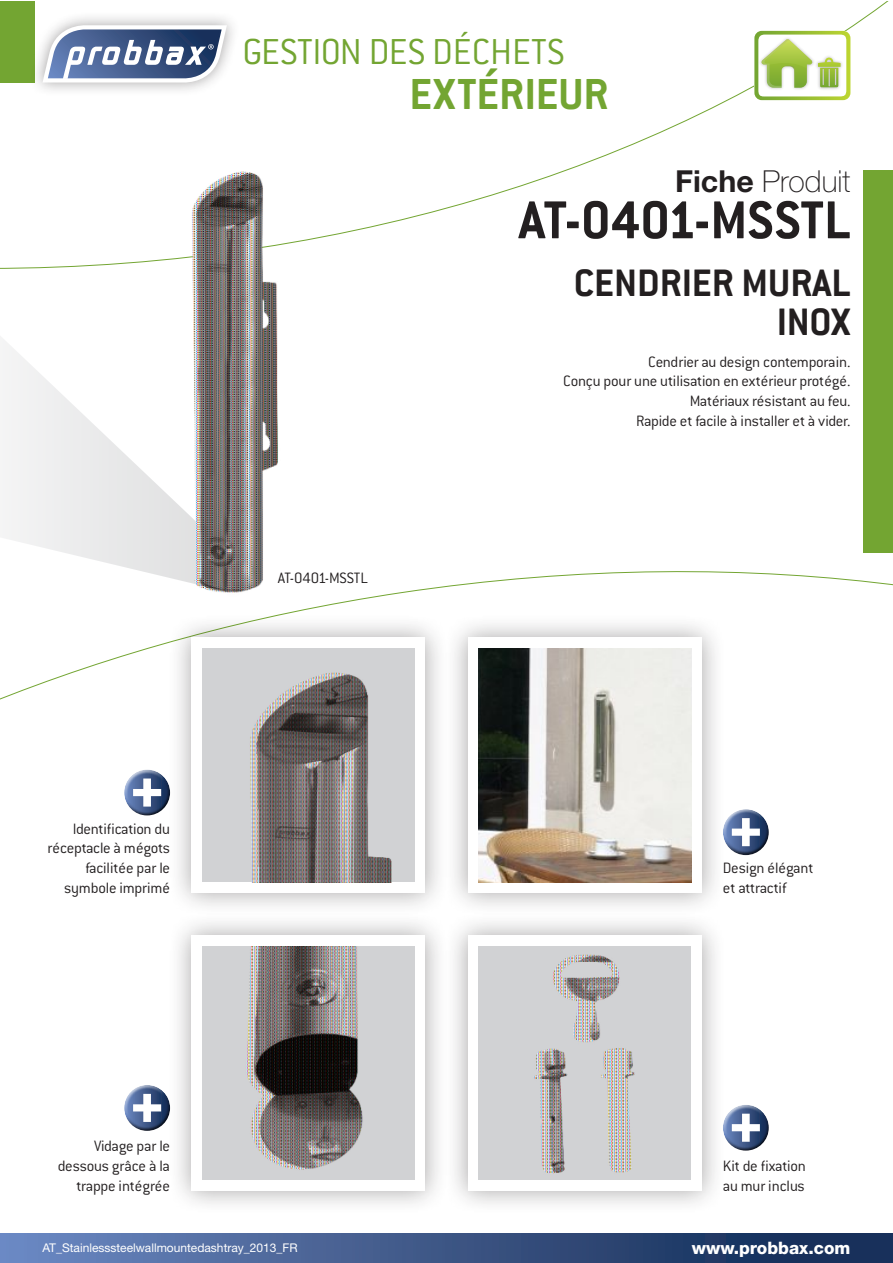
<style>
.page{position:relative;width:893px;height:1263px;background:#fff}
.page>*{position:absolute;margin:0;border:0;box-sizing:border-box;transform-origin:0 0}
.t1{font:700 58.5px "Conduit ITC";color:#231f20}
.t2{font:700 47.7px "Conduit ITC";color:#73a532}
.t3{font:700 42px/39px "Conduit ITC";color:#231f20;text-align:right}
.t4{font:300 39.6px "Conduit ITC";color:#73a532}
.t5{font:100 30.3px "Helvetica Neue LT Std";color:#231f20}
.t6{font:800 17.1px "Helvetica Neue LT Std";color:#fff}
.t7{font:300 16.5px/19.8px "Conduit ITC";letter-spacing:-.015em;color:#231f20;text-align:right}
.t8{font:12px "Helvetica Neue LT Std";color:#fff}
.s1{font-weight:700}
</style>
<div class="page">
<svg style="left:0;top:571px;width:892px;height:129px"></svg>
<svg style="left:0;top:1px;width:889px;height:268px"></svg>
<div style="left:863px;top:170px;width:29px;height:383px;background:#73a532"></div>
<svg style="left:754px;top:31px;width:96px;height:69px"></svg>
<div style="left:444px;top:614px;width:282px;height:303px;background:#231f20;opacity:.4"></div>
<div style="left:468px;top:638px;width:234px;height:255px;background:#fff"></div>
<div style="left:167px;top:614px;width:282px;height:303px;background:#231f20;opacity:.4"></div>
<div style="left:191px;top:638px;width:234px;height:255px;background:#fff"></div>
<div style="left:202px;top:648px;width:213px;height:234px;background:#d1d2d4"></div>
<img style="left:250px;top:672px;width:142px;height:210px">
<div style="left:444px;top:911px;width:282px;height:303px;background:#231f20;opacity:.4"></div>
<div style="left:468px;top:935px;width:234px;height:256px;background:#fff"></div>
<div style="left:167px;top:911px;width:282px;height:303px;background:#231f20;opacity:.4"></div>
<div style="left:191px;top:935px;width:234px;height:256px;background:#fff"></div>
<div style="left:202px;top:946px;width:213px;height:234px;background:#d1d2d4"></div>
<img style="left:246px;top:946px;width:117px;height:224px">
<div style="left:721px;top:807px;width:48px;height:38px;background:#fff;opacity:.75"></div>
<div style="left:722px;top:816px;width:48px;height:40px;background:#231f20;opacity:.75"></div>
<svg style="left:732px;top:818px;width:28px;height:28px"></svg>
<div style="left:122px;top:1083px;width:49px;height:37px;background:#fff;opacity:.75"></div>
<div style="left:124px;top:1092px;width:48px;height:40px;background:#231f20;opacity:.75"></div>
<svg style="left:133px;top:1094px;width:28px;height:28px"></svg>
<div style="left:0;top:1233px;width:892px;height:30px;background:linear-gradient(to right,#6c88c0,#0e274f)"></div>
<div style="left:478px;top:946px;width:213px;height:234px;background:#d1d2d4"></div>
<img style="left:534px;top:954px;width:101px;height:220px">
<svg style="left:0;top:339px;width:174px;height:248px"></svg>
<img style="left:174px;top:161px;width:119px;height:447px">
<img style="left:478px;top:648px;width:213px;height:234px">
<div style="left:0;top:1px;width:34px;height:82px;background:#73a532"></div>
<div style="left:30px;top:11px;width:210px;height:86px;background:#231f20;opacity:.4"></div>
<svg style="left:43px;top:25px;width:184px;height:58px"></svg>
<div style="left:122px;top:767px;width:49px;height:38px;background:#fff;opacity:.75"></div>
<div style="left:124px;top:776px;width:48px;height:41px;background:#231f20;opacity:.75"></div>
<svg style="left:133px;top:778px;width:28px;height:28px"></svg>
<div style="left:721px;top:1102px;width:48px;height:38px;background:#fff;opacity:.75"></div>
<div style="left:722px;top:1111px;width:48px;height:41px;background:#231f20;opacity:.75"></div>
<svg style="left:732px;top:1114px;width:28px;height:28px"></svg>
<h3 class="t4" style="left:242px;top:30px;width:323px">GESTION DES DÉCHETS</h3>
<h2 class="t2" style="left:410px;top:66px;width:201px">EXTÉRIEUR</h2>
<h3 class="t5" style="left:675px;top:164px;width:177px"><span class="s1">Fiche</span> Produit</h3>
<h1 class="t1" style="left:519px;top:186px;width:333px">AT-0401-MSSTL</h1>
<h3 class="t3" style="left:574px;top:262px;width:278px">CENDRIER MURAL<br>INOX</h3>
<p class="t7" style="left:48px;top:819px;width:124px">Identification du réceptacle à mégots facilitée par le symbole imprimé</p>
<p class="t7" style="left:58px;top:1136px;width:114px">Vidage par le dessous grâce à la trappe intégrée</p>
<p class="t7" style="left:278px;top:568px;width:92px">AT-0401-MSSTL</p>
<p class="t7" style="left:563px;top:352px;width:289px">Cendrier au design contemporain.<br>Conçu pour une utilisation en extérieur protégé.<br>Matériaux résistant au feu.<br>Rapide et facile à installer et à vider.</p>
<p class="t7" style="left:723px;top:858px;width:92px;text-align:left">Design élégant et attractif</p>
<p class="t7" style="left:723px;top:1156px;width:84px;text-align:left">Kit de fixation au mur inclus</p>
<p class="t8" style="left:43px;top:1241px;width:257px">AT_Stainlesssteelwallmountedashtray_2013_FR</p>
<p class="t6" style="left:692px;top:1238px;width:160px">www.probbax.com</p>
</div>
